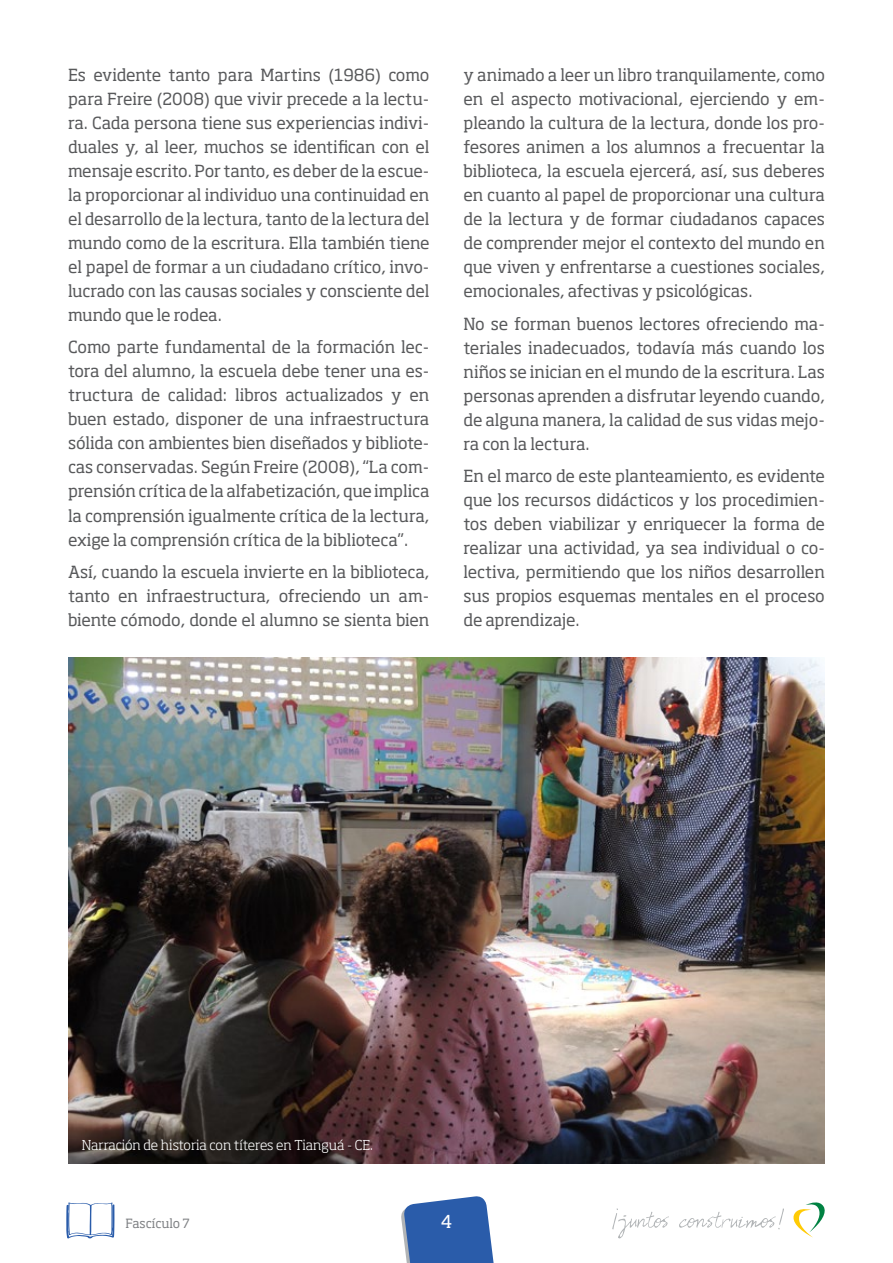
<style>
.page{position:relative;width:893px;height:1263px;background:#fff}
.page>*{position:absolute;margin:0;border:0;box-sizing:border-box;transform-origin:0 0}
.t1{font:17.7px "Soho Std";color:#fff}
.t2{font:16.5px/24px "Soho Std";letter-spacing:-.015em;color:#58595b;text-align:justify}
.t3{font:300 13.5px "Soho Std";letter-spacing:-.005em;color:#fff}
.t4{font:12.6px "Soho Std";letter-spacing:-.01em;color:#808285}
</style>
<div class="page">
<svg style="left:401px;top:1196px;width:93px;height:67px;background:#4b75b6"></svg>
<svg style="left:793px;top:1202px;width:32px;height:35px"></svg>
<svg style="left:66px;top:1202px;width:48px;height:37px"></svg>
<svg style="left:612px;top:1208px;width:172px;height:30px"></svg>
<img style="left:68px;top:657px;width:757px;height:506px">
<p class="t2" style="left:68px;top:63px;width:363px">Es evidente tanto para Martins (1986) como para Freire (2008) que vivir precede a la lectu&shy;ra. Cada persona tiene sus experiencias indivi&shy;duales y, al leer, muchos se identifican con el mensaje escrito. Por tanto, es deber de la escue&shy;la proporcionar al individuo una continuidad en el desarrollo de la lectura, tanto de la lectura del mundo como de la escritura. Ella también tiene el papel de formar a un ciudadano crítico, invo&shy;lucrado con las causas sociales y consciente del mundo que le rodea.</p>
<p class="t2" style="left:68px;top:335px;width:363px">Como parte fundamental de la formación lec&shy;tora del alumno, la escuela debe tener una es&shy;tructura de calidad: libros actualizados y en buen estado, disponer de una infraestructura sólida con ambientes bien diseñados y bibliote&shy;cas conservadas. Según Freire (2008), “La com&shy;prensión crítica de la alfabetización, que implica la comprensión igualmente crítica de la lectura, exige la comprensión crítica de la biblioteca”.</p>
<p class="t2" style="left:68px;top:560px;width:363px">Así, cuando la escuela invierte en la biblioteca, tanto en infraestructura, ofreciendo un am&shy;biente cómodo, donde el alumno se sienta bien</p>
<p class="t2" style="left:463px;top:63px;width:363px">y animado a leer un libro tranquilamente, como en el aspecto motivacional, ejerciendo y em&shy;pleando la cultura de la lectura, donde los pro&shy;fesores animen a los alumnos a frecuentar la biblioteca, la escuela ejercerá, así, sus deberes en cuanto al papel de proporcionar una cultura de la lectura y de formar ciudadanos capaces de comprender mejor el contexto del mundo en que viven y enfrentarse a cuestiones sociales, emocionales, afectivas y psicológicas.</p>
<p class="t2" style="left:463px;top:311px;width:363px">No se forman buenos lectores ofreciendo ma&shy;teriales inadecuados, todavía más cuando los niños se inician en el mundo de la escritura. Las personas aprenden a disfrutar leyendo cuando, de alguna manera, la calidad de sus vidas mejo&shy;ra con la lectura.</p>
<p class="t2" style="left:463px;top:464px;width:363px">En el marco de este planteamiento, es evidente que los recursos didácticos y los procedimien&shy;tos deben viabilizar y enriquecer la forma de realizar una actividad, ya sea individual o co&shy;lectiva, permitiendo que los niños desarrollen sus propios esquemas mentales en el proceso de aprendizaje.</p>
<p class="t3" style="left:82px;top:1137px;width:293px">Narración de historia con títeres en Tianguá - CE.</p>
<p class="t4" style="left:125px;top:1215px;width:66px">Fascículo 7</p>
<p class="t1" style="left:441px;top:1210px;width:13px">4</p>
</div>
